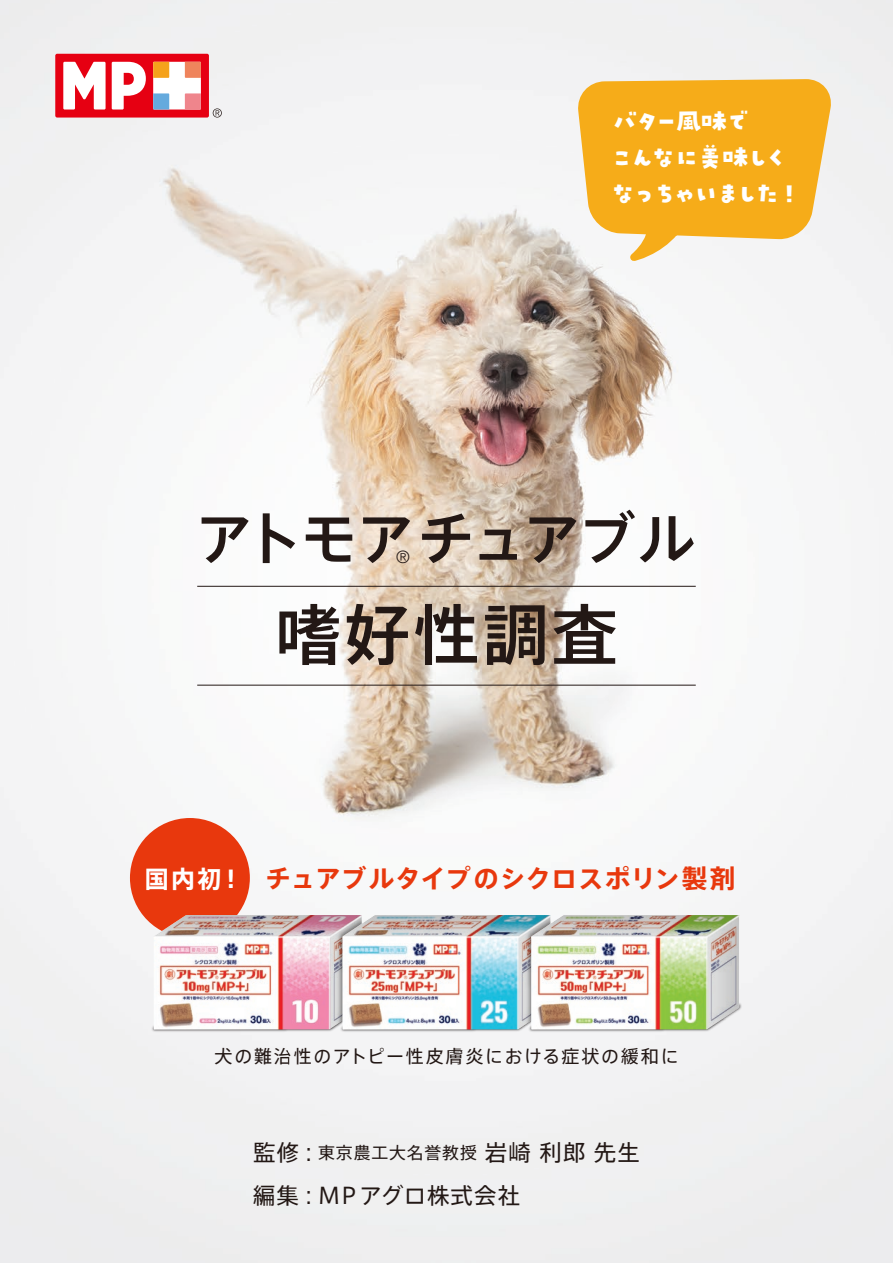
<style>
.page{position:relative;width:893px;height:1263px;background:#fff}
.page>*{position:absolute;margin:0;border:0;box-sizing:border-box;transform-origin:0 0}
.t1{font:500 65.85px "Axis Pro N";letter-spacing:.05em;color:#231815}
.t2{font:500 57.3px "Axis Pro N";letter-spacing:-.04em;color:#231815}
.t3{font:25.5px/36px "pandabakery";color:#fff}
.t4{font:700 25.5px "Axis Pro N";letter-spacing:.03em;color:#e8380d}
.t5{font:22.5px/43.7px "Axis Pro N";letter-spacing:.05em;color:#231815}
.t6{font:18px "Axis Pro N";letter-spacing:.1em;color:#231815}
.t7{font:300 17.25px "Helvetica Neue LT Std";color:#231815}
.s1{font-size:24px;color:#fff}
.s2{font-size:16.8px}
</style>
<div class="page">
<img style="left:0;top:0;width:893px;height:1263px">
<svg style="left:580px;top:75px;width:258px;height:199px"></svg>
<div style="left:55px;top:54px;width:154px;height:64px;background:#e60012;border-radius:2px"></div>
<svg style="left:63px;top:62px;width:43px;height:48px"></svg>
<svg style="left:112px;top:62px;width:34px;height:48px"></svg>
<div style="left:153px;top:62px;width:48px;height:48px;background:#fff"></div>
<svg style="left:153px;top:62px;width:16px;height:16px"></svg>
<svg style="left:185px;top:62px;width:16px;height:16px"></svg>
<svg style="left:153px;top:93px;width:16px;height:17px"></svg>
<svg style="left:185px;top:93px;width:16px;height:17px"></svg>
<svg style="left:213px;top:108px;width:9px;height:10px"></svg>
<hr style="left:197px;top:586px;width:499px;height:1px;background:#231815">
<hr style="left:197px;top:685px;width:499px;height:1px;background:#231815">
<div style="left:130px;top:818px;width:120px;height:120px;background:#e8380d;border-radius:50%"></div>
<div style="left:100px;top:951px;width:188px;height:133px;background:#f2f2f3"></div>
<div style="left:288px;top:1029px;width:189px;height:55px;background:#f4f4f5"></div>
<div style="left:477px;top:951px;width:316px;height:133px;background:#f2f2f3"></div>
<img style="left:154px;top:915px;width:498px;height:114px">
<img style="left:531px;top:915px;width:121px;height:76px">
<img style="left:652px;top:915px;width:87px;height:114px">
<p class="t3" style="left:612px;top:103px;width:183px">バター風味で<br>こんなに美味しくなっちゃいました !</p>
<h2 class="t2" style="left:195px;top:510px;width:501px">アトモアチュアブル</h2>
<p class="t7" style="left:396px;top:546px;width:15px">®</p>
<h1 class="t1" style="left:275px;top:602px;width:344px">嗜好性調査</h1>
<p class="t4" style="left:145px;top:866px;width:592px"><span class="s1">国内初 !</span> チュアブルタイプのシクロスポリン製剤</p>
<p class="t6" style="left:215px;top:1047px;width:465px">犬の難治性のアトピー性皮膚炎における症状の緩和に</p>
<p class="t5" style="left:253px;top:1130px;width:388px">監修：<span class="s2">東京農工大名誉教授</span> 岩崎 利郎 先生編集：MPアグロ株式会社</p>
</div>
